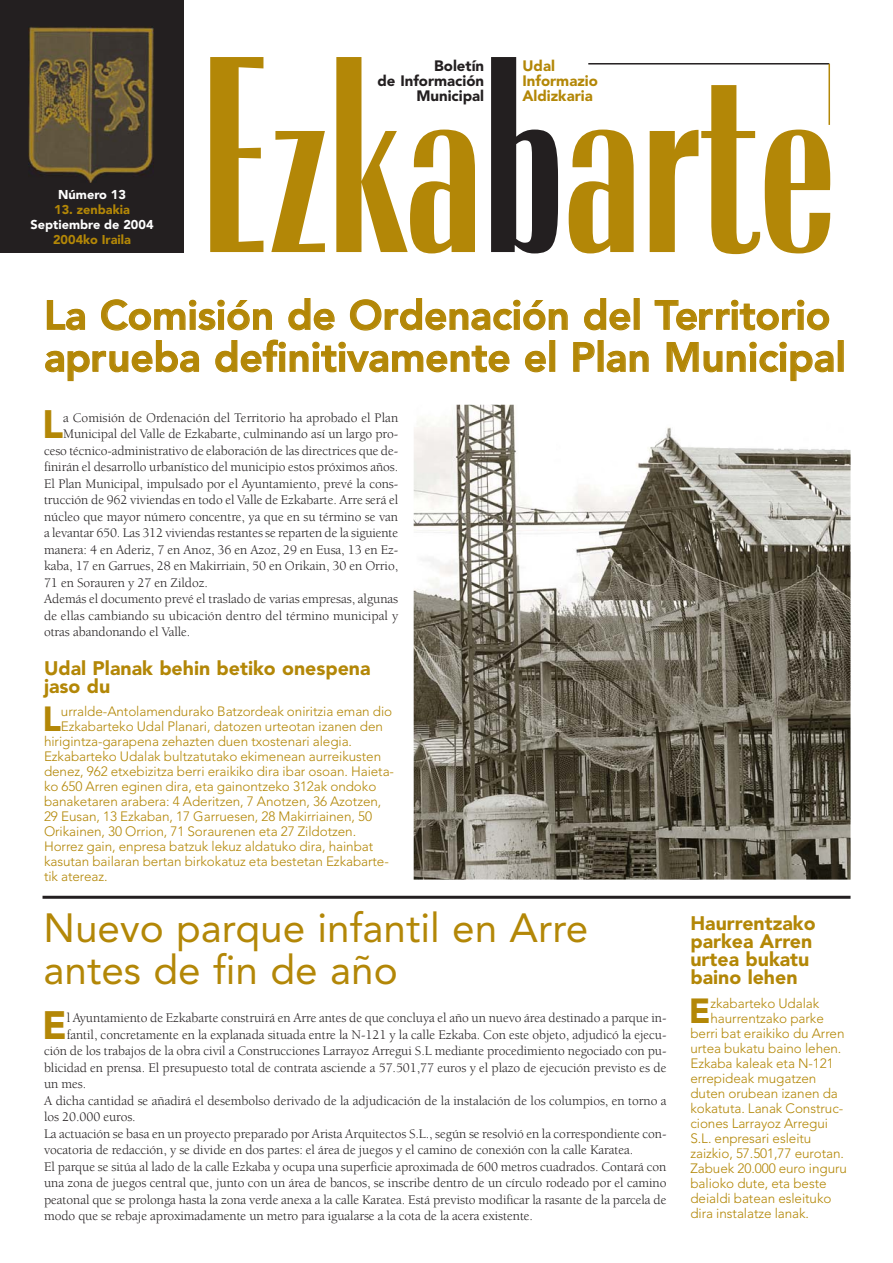
<style>
.page{position:relative;width:893px;height:1263px;background:#fff}
.page>*{position:absolute;margin:0;border:0;box-sizing:border-box;transform-origin:0 0}
.t1{font:700 condensed 292.35px "Radiant";color:#b38707}
.t2{font:800 40.5px/42px "Avenir";color:#b38707}
.t3{font:40.5px/42px "Avenir";color:#b38707}
.t4{font:900 39.3px "Avenir";color:#b38707}
.t5{font:900 34.65px "Avenir";color:#b38707}
.t6{font:900 19.5px/18px "Avenir";color:#b38707}
.t7{font:900 15px/15px "Avenir";color:#231f20;text-align:right}
.t8{font:900 15px/15px "Avenir";color:#b38707}
.t9{font:13.5px "Berkeley";letter-spacing:-.005em;color:#231f20}
.t10{font:300 13.5px "Avenir";letter-spacing:-.005em;color:#b38707}
.t11{font:900 12.75px "Avenir";color:#fff}
.t12{font:900 12.75px "Avenir";color:#b38707}
.s1{color:#231f20}
</style>
<div class="page">
<div style="left:1px;top:0;width:183px;height:252px;background:#231f20"></div>
<img style="left:29px;top:27px;width:125px;height:156px">
<hr style="left:588px;top:63px;width:241px;height:2px;background:#231f20">
<hr style="left:828px;top:64px;width:2px;height:61px;background:#b38707">
<img style="left:414px;top:405px;width:436px;height:475px">
<hr style="left:43px;top:896px;width:807px;height:3px;background:#231f20">
<p class="t11" style="left:58px;top:189px;width:69px">Número 13</p>
<p class="t12" style="left:54px;top:204px;width:77px">13. zenbakia</p>
<p class="t11" style="left:31px;top:219px;width:124px">Septiembre de 2004</p>
<p class="t12" style="left:53px;top:234px;width:80px">2004ko Iraila</p>
<h1 class="t1" style="left:200px;top:56px;width:637px">Ezka<span class="s1">b</span>arte</h1>
<p class="t7" style="left:377px;top:60px;width:108px">Boletín<br>de Información<br>Municipal</p>
<p class="t8" style="left:522px;top:60px;width:77px">Udal<br>Informazio<br>Aldizkaria</p>
<h2 class="t2" style="left:44px;top:298px;width:803px">La Comisión de Ordenación del Territorio aprueba definitivamente el Plan Municipal</h2>
<h3 class="t4" style="left:42px;top:409px;width:23px">L</h3>
<p class="t9" style="left:63px;top:412px;width:337px">a Comisión de Ordenación del Territorio ha aprobado el Plan</p>
<p class="t9" style="left:63px;top:429px;width:337px">Municipal del Valle de Ezkabarte, culminando así un largo pro-</p>
<p class="t9" style="left:44px;top:445px;width:356px">ceso técnico-administrativo de elaboración de las directrices que de-</p>
<p class="t9" style="left:44px;top:462px;width:356px">finirán el desarrollo urbanístico del municipio estos próximos años.</p>
<p class="t9" style="left:44px;top:478px;width:356px">El Plan Municipal, impulsado por el Ayuntamiento, prevé la cons-</p>
<p class="t9" style="left:44px;top:495px;width:356px">trucción de 962 viviendas en todo el Valle de Ezkabarte. Arre será el</p>
<p class="t9" style="left:44px;top:511px;width:356px">núcleo que mayor número concentre, ya que en su término se van</p>
<p class="t9" style="left:44px;top:528px;width:356px">a levantar 650. Las 312 viviendas restantes se reparten de la siguiente</p>
<p class="t9" style="left:44px;top:544px;width:356px">manera: 4 en Aderiz, 7 en Anoz, 36 en Azoz, 29 en Eusa, 13 en Ez-</p>
<p class="t9" style="left:44px;top:561px;width:356px">kaba, 17 en Garrues, 28 en Makirriain, 50 en Orikain, 30 en Orrio,</p>
<p class="t9" style="left:44px;top:577px;width:165px">71 en Sorauren y 27 en Zildoz.</p>
<p class="t9" style="left:44px;top:594px;width:356px">Además el documento prevé el traslado de varias empresas, algunas</p>
<p class="t9" style="left:44px;top:610px;width:356px">de ellas cambiando su ubicación dentro del término municipal y</p>
<p class="t9" style="left:44px;top:627px;width:148px">otras abandonando el Valle.</p>
<h3 class="t6" style="left:44px;top:661px;width:328px">Udal Planak behin betiko onespena jaso du</h3>
<h3 class="t5" style="left:42px;top:705px;width:20px">L</h3>
<p class="t10" style="left:61px;top:706px;width:333px">urralde-Antolamendurako Batzordeak oniritzia eman dio</p>
<p class="t10" style="left:61px;top:721px;width:323px">Ezkabarteko Udal Planari, datozen urteotan izanen den</p>
<p class="t10" style="left:44px;top:736px;width:310px">hirigintza-garapena zehazten duen txostenari alegia.</p>
<p class="t10" style="left:44px;top:751px;width:339px">Ezkabarteko Udalak bultzatutako ekimenean aurreikusten</p>
<p class="t10" style="left:44px;top:766px;width:352px">denez, 962 etxebizitza berri eraikiko dira ibar osoan. Haieta-</p>
<p class="t10" style="left:44px;top:781px;width:334px">ko 650 Arren eginen dira, eta gainontzeko 312ak ondoko</p>
<p class="t10" style="left:44px;top:796px;width:339px">banaketaren arabera: 4 Aderitzen, 7 Anotzen, 36 Azotzen,</p>
<p class="t10" style="left:44px;top:811px;width:329px">29 Eusan, 13 Ezkaban, 17 Garruesen, 28 Makirriainen, 50</p>
<p class="t10" style="left:44px;top:826px;width:314px">Orikainen, 30 Orrion, 71 Soraurenen eta 27 Zildotzen.</p>
<p class="t10" style="left:44px;top:841px;width:331px">Horrez gain, enpresa batzuk lekuz aldatuko dira, hainbat</p>
<p class="t10" style="left:44px;top:856px;width:346px">kasutan bailaran bertan birkokatuz eta bestetan Ezkabarte-</p>
<p class="t10" style="left:44px;top:871px;width:65px">tik atereaz.</p>
<h2 class="t3" style="left:44px;top:910px;width:546px">Nuevo parque infantil en Arre antes de fin de año</h2>
<h3 class="t6" style="left:690px;top:916px;width:127px">Haurrentzako parkea Arren urtea bukatu baino lehen</h3>
<h3 class="t5" style="left:689px;top:996px;width:23px">E</h3>
<p class="t10" style="left:710px;top:997px;width:110px">zkabarteko Udalak</p>
<h3 class="t4" style="left:42px;top:1009px;width:26px">E</h3>
<p class="t9" style="left:67px;top:1013px;width:601px">l Ayuntamiento de Ezkabarte construirá en Arre antes de que concluya el año un nuevo área destinado a parque in-</p>
<p class="t10" style="left:710px;top:1012px;width:115px">haurrentzako parke</p>
<p class="t10" style="left:690px;top:1027px;width:156px">berri bat eraikiko du Arren</p>
<p class="t10" style="left:690px;top:1042px;width:153px">urtea bukatu baino lehen.</p>
<p class="t10" style="left:690px;top:1057px;width:145px">Ezkaba kaleak eta N-121</p>
<p class="t10" style="left:690px;top:1072px;width:127px">errepideak mugatzen</p>
<p class="t10" style="left:690px;top:1087px;width:149px">duten orubean izanen da</p>
<p class="t10" style="left:690px;top:1102px;width:154px">kokatuta. Lanak Construc-</p>
<p class="t10" style="left:690px;top:1117px;width:139px">ciones Larrayoz Arregui</p>
<p class="t10" style="left:690px;top:1132px;width:122px">S.L. enpresari esleitu</p>
<p class="t10" style="left:690px;top:1147px;width:155px">zaizkio, 57.501,77 eurotan.</p>
<p class="t10" style="left:690px;top:1162px;width:158px">Zabuek 20.000 euro inguru</p>
<p class="t10" style="left:690px;top:1177px;width:138px">balioko dute, eta beste</p>
<p class="t10" style="left:690px;top:1192px;width:143px">deialdi batean esleituko</p>
<p class="t10" style="left:690px;top:1207px;width:120px">dira instalatze lanak.</p>
<p class="t9" style="left:67px;top:1029px;width:601px">fantil, concretamente en la explanada situada entre la N-121 y la calle Ezkaba. Con este objeto, adjudicó la ejecu-</p>
<p class="t9" style="left:44px;top:1046px;width:624px">ción de los trabajos de la obra civil a Construcciones Larrayoz Arregui S.L mediante procedimiento negociado con pu-</p>
<p class="t9" style="left:44px;top:1062px;width:624px">blicidad en prensa. El presupuesto total de contrata asciende a 57.501,77 euros y el plazo de ejecución previsto es de</p>
<p class="t9" style="left:44px;top:1079px;width:44px">un mes.</p>
<p class="t9" style="left:44px;top:1095px;width:624px">A dicha cantidad se añadirá el desembolso derivado de la adjudicación de la instalación de los columpios, en torno a</p>
<p class="t9" style="left:44px;top:1112px;width:93px">los 20.000 euros.</p>
<p class="t9" style="left:44px;top:1128px;width:624px">La actuación se basa en un proyecto preparado por Arista Arquitectos S.L., según se resolvió en la correspondiente con-</p>
<p class="t9" style="left:44px;top:1145px;width:591px">vocatoria de redacción, y se divide en dos partes: el área de juegos y el camino de conexión con la calle Karatea.</p>
<p class="t9" style="left:44px;top:1161px;width:624px">El parque se sitúa al lado de la calle Ezkaba y ocupa una superficie aproximada de 600 metros cuadrados. Contará con</p>
<p class="t9" style="left:44px;top:1178px;width:624px">una zona de juegos central que, junto con un área de bancos, se inscribe dentro de un círculo rodeado por el camino</p>
<p class="t9" style="left:44px;top:1194px;width:624px">peatonal que se prolonga hasta la zona verde anexa a la calle Karatea. Está previsto modificar la rasante de la parcela de</p>
<p class="t9" style="left:44px;top:1211px;width:491px">modo que se rebaje aproximadamente un metro para igualarse a la cota de la acera existente.</p>
</div>
